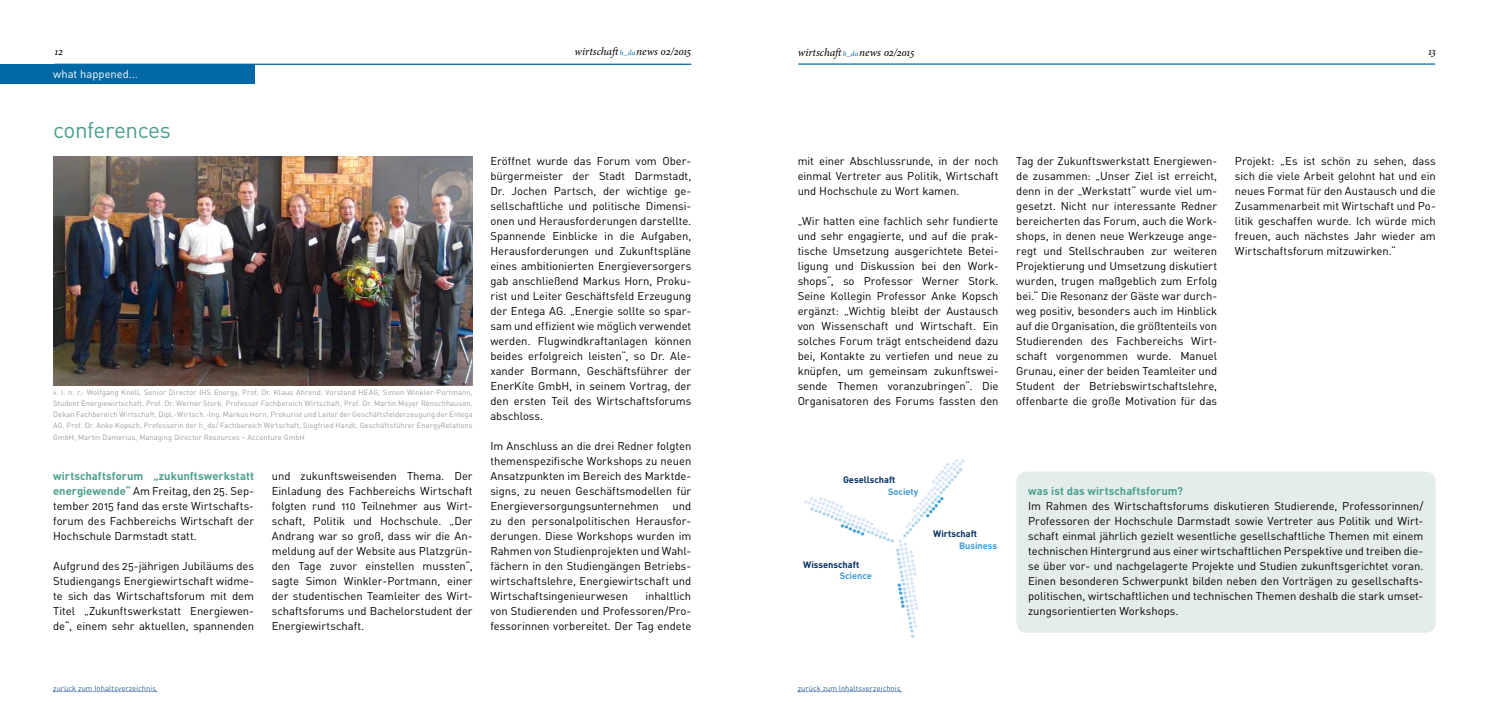
<style>
.page{position:relative;width:1489px;height:702px;background:#fff}
.page>*{position:absolute;margin:0;border:0;box-sizing:border-box;transform-origin:0 0}
.t1{font:22.5px "DINOT";letter-spacing:-.025em;color:#4b9f8f}
.t2{font:11.25px/15px "DINOT";letter-spacing:-.005em;color:#000;text-align:justify}
.t3{font:italic 11.25px "Minion Pro";letter-spacing:-.005em;color:#000}
.t4{font:700 11.25px "DINOT";letter-spacing:.005em;color:#4b9f8f}
.t5{font:11.25px "DINOT";letter-spacing:-.005em;color:#fff}
.t6{font:700 9.25px "DINOT";color:#002f62}
.t7{font:700 9.25px "DINOT";color:#3f9cd7}
.t8{font:7.5px/11.2px "DINOT";letter-spacing:.005em;color:#9d9d9c;text-align:justify}
.t9{font:7.5px "DINOT";letter-spacing:.005em;color:#275b9b}
.s1{font-size:7.5px;color:#0069a5}
.s2{font-weight:700;color:#4b9f8f}
</style>
<div class="page">
<hr style="left:54px;top:64px;width:637px;height:1px;background:#0069a5">
<hr style="left:798px;top:63px;width:636px;height:2px;background:#0069a5">
<svg style="left:798px;top:691px;width:103px;height:1px"></svg>
<svg style="left:53px;top:691px;width:104px;height:1px"></svg>
<img style="left:53px;top:156px;width:419px;height:229px">
<div style="left:1016px;top:471px;width:419px;height:161px;background:#e5edeb;border-radius:11px"></div>
<div style="left:0;top:64px;width:254px;height:19px;background:#0069a5"></div>
<p class="t3" style="left:54px;top:44px;width:10px">12</p>
<p class="t3" style="left:574px;top:43px;width:118px">wirtschaft<span class="s1">h_da</span>news 02/2015</p>
<p class="t3" style="left:797px;top:45px;width:118px">wirtschaft<span class="s1">h_da</span>news 02/2015</p>
<p class="t3" style="left:1428px;top:44px;width:9px">13</p>
<p class="t5" style="left:53px;top:66px;width:86px">what happened...</p>
<h1 class="t1" style="left:53px;top:114px;width:119px">conferences</h1>
<p class="t8" style="left:53px;top:386px;width:421px">v. l. n. r.: Wolfgang Knell, Senior Director IHS Energy, Prof. Dr. Klaus Ahrend, Vorstand HEAG, Simon Winkler-Portmann, Student Energiewirtschaft, Prof. Dr. Werner Stork, Professor Fachbereich Wirtschaft, Prof. Dr. Martin Meyer Renschhausen, Dekan Fachbereich Wirtschaft, Dipl.-Wirtsch.-Ing. Markus Horn, Prokurist und Leiter der Geschäftsfelderzeugung der Entega AG, Prof. Dr. Anke Kopsch, Professorin der h_da/ Fachbereich Wirtschaft, Siegfried Handt, Geschäftsführer EnergyRelations GmbH, Martin Damerius, Managing Director Resources – Accenture GmbH</p>
<p class="t2" style="left:53px;top:468px;width:202px"><span class="s2">wirtschaftsforum „zukunftswerkstatt energiewende“</span> Am Freitag, den 25. Sep&shy;tember 2015 fand das erste Wirtschafts&shy;forum des Fachbereichs Wirtschaft der Hochschule Darmstadt statt.</p>
<p class="t2" style="left:53px;top:558px;width:202px">Aufgrund des 25-jährigen Jubiläums des Studiengangs Energiewirtschaft widme&shy;te sich das Wirtschaftsforum mit dem Titel „Zukunftswerkstatt Energiewen&shy;de“, einem sehr aktuellen, spannenden</p>
<p class="t2" style="left:272px;top:468px;width:202px">und zukunftsweisenden Thema. Der Einladung des Fachbereichs Wirtschaft folgten rund 110 Teilnehmer aus Wirt&shy;schaft, Politik und Hochschule. „Der Andrang war so groß, dass wir die An&shy;meldung auf der Website aus Platzgrün&shy;den Tage zuvor einstellen mussten“, sagte Simon Winkler-Portmann, einer der studentischen Teamleiter des Wirt&shy;schaftsforums und Bachelorstudent der Energiewirtschaft.</p>
<p class="t2" style="left:490px;top:153px;width:202px">Eröffnet wurde das Forum vom Ober&shy;bürgermeister der Stadt Darmstadt, Dr. Jochen Partsch, der wichtige ge&shy;sellschaftliche und politische Dimensi&shy;onen und Herausforderungen darstellte.<br>Spannende Einblicke in die Aufgaben, Herausforderungen und Zukunftspläne eines ambitionierten Energieversorgers gab anschließend Markus Horn, Proku&shy;rist und Leiter Geschäftsfeld Erzeugung der Entega AG. „Energie sollte so spar&shy;sam und effizient wie möglich verwendet werden. Flugwindkraftanlagen können beides erfolgreich leisten“, so Dr. Ale&shy;xander Bormann, Geschäftsführer der EnerKíte GmbH, in seinem Vortrag, der den ersten Teil des Wirtschaftsforums abschloss.</p>
<p class="t2" style="left:490px;top:438px;width:202px">Im Anschluss an die drei Redner folgten themenspezifische Workshops zu neuen Ansatzpunkten im Bereich des Marktde&shy;signs, zu neuen Geschäftsmodellen für Energieversorgungsunternehmen und zu den personalpolitischen Herausfor&shy;derungen. Diese Workshops wurden im Rahmen von Studienprojekten und Wahl&shy;fächern in den Studiengängen Betriebs&shy;wirtschaftslehre, Energiewirtschaft und Wirtschaftsingenieurwesen</p>
<p class="t2" style="left:490px;top:588px;width:202px;text-indent:155px">inhaltlich von Studierenden und Professoren/Pro&shy;fessorinnen vorbereitet. Der Tag endete</p>
<p class="t2" style="left:797px;top:153px;width:202px">mit einer Abschlussrunde, in der noch einmal Vertreter aus Politik, Wirtschaft und Hochschule zu Wort kamen.</p>
<p class="t2" style="left:797px;top:213px;width:202px">„Wir hatten eine fachlich sehr fundierte und sehr engagierte, und auf die prak&shy;tische Umsetzung ausgerichtete Betei&shy;ligung und Diskussion bei den Work&shy;shops“, so Professor Werner Stork.<br>Seine Kollegin Professor Anke Kopsch ergänzt: „Wichtig bleibt der Austausch von Wissenschaft und Wirtschaft. Ein solches Forum trägt entscheidend dazu bei, Kontakte zu vertiefen und neue zu knüpfen, um gemeinsam zukunftswei&shy;sende Themen voranzubringen“. Die Organisatoren des Forums fassten den</p>
<p class="t2" style="left:1016px;top:153px;width:202px">Tag der Zukunftswerkstatt Energiewen&shy;de zusammen: „Unser Ziel ist erreicht, denn in der „Werkstatt“ wurde viel um&shy;gesetzt. Nicht nur interessante Redner bereicherten das Forum, auch die Work&shy;shops, in denen neue Werkzeuge ange&shy;regt und Stellschrauben zur weiteren Projektierung und Umsetzung diskutiert wurden, trugen maßgeblich zum Erfolg bei.“ Die Resonanz der Gäste war durch&shy;weg positiv, besonders auch im Hinblick auf die Organisation, die größtenteils von Studierenden des Fachbereichs Wirt&shy;schaft vorgenommen wurde. Manuel Grunau, einer der beiden Teamleiter und Student der Betriebswirtschaftslehre, offenbarte die große Motivation für das</p>
<p class="t2" style="left:1234px;top:153px;width:202px">Projekt: „Es ist schön zu sehen, dass sich die viele Arbeit gelohnt hat und ein neues Format für den Austausch und die Zusammenarbeit mit Wirtschaft und Po&shy;litik geschaffen wurde. Ich würde mich freuen, auch nächstes Jahr wieder am Wirtschaftsforum mitzuwirken.“</p>
<p class="t6" style="left:843px;top:474px;width:54px">Gesellschaft</p>
<p class="t7" style="left:888px;top:485px;width:32px">Society</p>
<p class="t6" style="left:803px;top:558px;width:58px">Wissenschaft</p>
<p class="t7" style="left:839px;top:569px;width:34px">Science</p>
<p class="t6" style="left:933px;top:527px;width:45px">Wirtschaft</p>
<p class="t7" style="left:958px;top:539px;width:40px">Business</p>
<p class="t4" style="left:1028px;top:483px;width:156px">was ist das wirtschaftsforum?</p>
<p class="t2" style="left:1028px;top:498px;width:397px">Im Rahmen des Wirtschaftsforums diskutieren Studierende, Professorinnen/ Professoren der Hochschule Darmstadt sowie Vertreter aus Politik und Wirt&shy;schaft einmal jährlich gezielt wesentliche gesellschaftliche Themen mit einem technischen Hintergrund aus einer wirtschaftlichen Perspektive und treiben die&shy;se über vor- und nachgelagerte Projekte und Studien zukunftsgerichtet voran.<br>Einen besonderen Schwerpunkt bilden neben den Vorträgen zu gesellschafts&shy;politischen, wirtschaftlichen und technischen Themen deshalb die stark umset&shy;zungsorientierten Workshops.</p>
<p class="t9" style="left:53px;top:682px;width:104px">zurück zum Inhaltsverzeichnis</p>
<p class="t9" style="left:797px;top:682px;width:104px">zurück zum Inhaltsverzeichnis</p>
</div>
